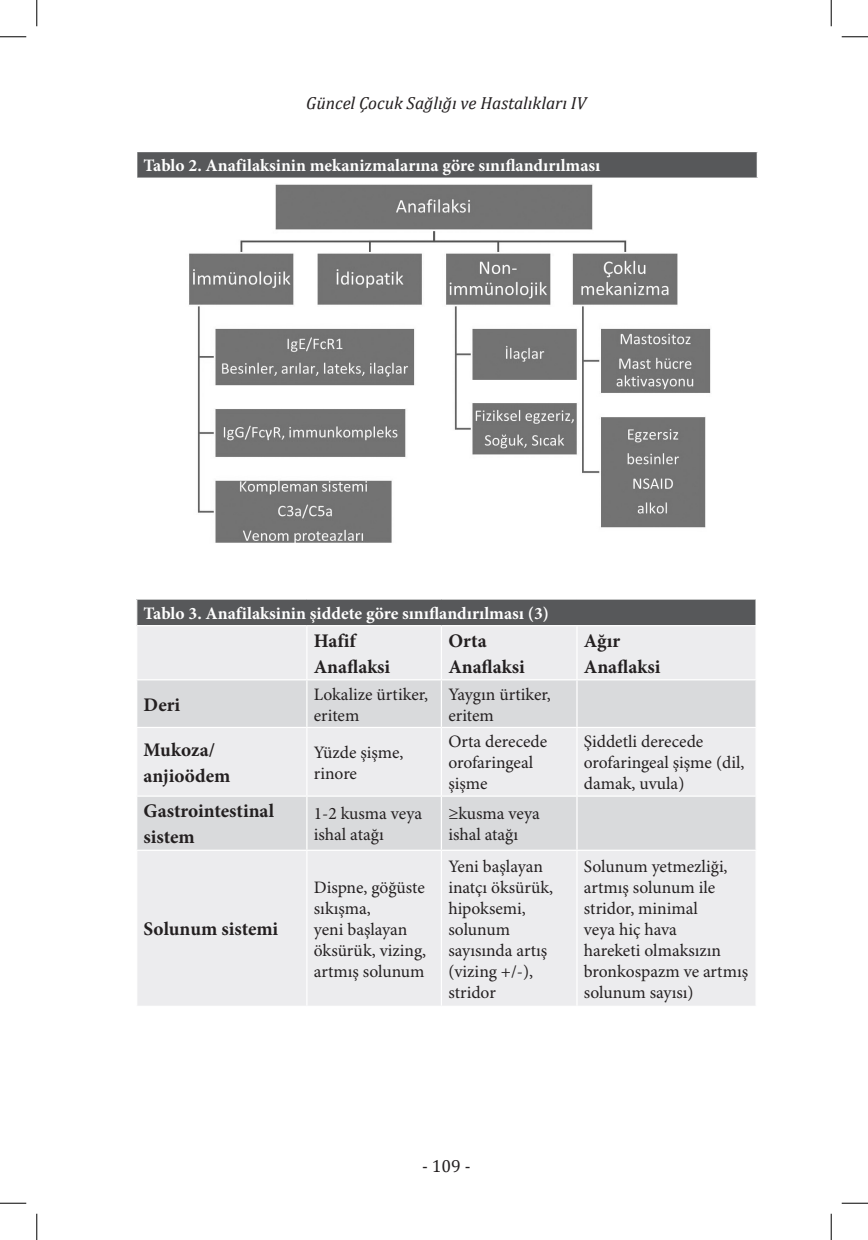
<style>
.page{position:relative;width:868px;height:1240px;background:#fff}
.page>*{position:absolute;margin:0;border:0;box-sizing:border-box;transform-origin:0 0}
.tabloyazi{font:700 19.25px/26.2px "Minion Pro";color:#231f20}
.tabloyazi-2{font:17.5px/21px "Minion Pro";color:#231f20}
.tabloyazibold{font:700 17.5px "Minion Pro";color:#fff}
.t1{font:italic 17.5px "Cambria";color:#231f20}
.t2{font:17.5px "Cambria";color:#231f20}
</style>
<div class="page">
<div style="left:137px;top:151px;width:620px;height:27px;background:#57585a"></div>
<hr style="left:136px;top:151px;width:621px;height:1px;background:#fff">
<svg style="left:756px;top:152px;width:1px;height:25px"></svg>
<hr style="left:136px;top:177px;width:621px;height:2px;background:#fff">
<img style="left:189px;top:184px;width:522px;height:359px">
<div style="left:137px;top:599px;width:618px;height:26px;background:#57585a"></div>
<div style="left:137px;top:626px;width:618px;height:379px;background:#ececee"></div>
<svg style="left:137px;top:680px;width:618px;height:169px;background:#e1e1e3"></svg>
<hr style="left:306px;top:626px;width:1px;height:53px;background:#fff">
<hr style="left:440px;top:626px;width:2px;height:53px;background:#fff">
<hr style="left:576px;top:626px;width:1px;height:53px;background:#fff">
<hr style="left:136px;top:679px;width:171px;height:1px;background:#fff">
<hr style="left:307px;top:679px;width:134px;height:1px;background:#fff">
<hr style="left:306px;top:680px;width:1px;height:46px;background:#fff">
<hr style="left:441px;top:679px;width:135px;height:1px;background:#fff">
<hr style="left:440px;top:680px;width:2px;height:46px;background:#fff">
<hr style="left:576px;top:679px;width:180px;height:1px;background:#fff">
<hr style="left:576px;top:680px;width:1px;height:46px;background:#fff">
<hr style="left:136px;top:726px;width:171px;height:2px;background:#fff">
<hr style="left:307px;top:726px;width:134px;height:2px;background:#fff">
<hr style="left:306px;top:728px;width:1px;height:67px;background:#fff">
<hr style="left:441px;top:726px;width:135px;height:2px;background:#fff">
<hr style="left:440px;top:728px;width:2px;height:67px;background:#fff">
<hr style="left:576px;top:726px;width:180px;height:2px;background:#fff">
<hr style="left:576px;top:728px;width:1px;height:67px;background:#fff">
<hr style="left:136px;top:795px;width:171px;height:1px;background:#fff">
<hr style="left:307px;top:795px;width:134px;height:1px;background:#fff">
<hr style="left:306px;top:796px;width:1px;height:53px;background:#fff">
<hr style="left:441px;top:795px;width:135px;height:1px;background:#fff">
<hr style="left:440px;top:796px;width:2px;height:53px;background:#fff">
<hr style="left:576px;top:795px;width:180px;height:1px;background:#fff">
<hr style="left:576px;top:796px;width:1px;height:53px;background:#fff">
<hr style="left:136px;top:849px;width:171px;height:1px;background:#fff">
<hr style="left:307px;top:849px;width:134px;height:1px;background:#fff">
<hr style="left:306px;top:850px;width:1px;height:155px;background:#fff">
<hr style="left:441px;top:849px;width:135px;height:1px;background:#fff">
<hr style="left:440px;top:850px;width:2px;height:155px;background:#fff">
<hr style="left:576px;top:849px;width:180px;height:1px;background:#fff">
<hr style="left:576px;top:850px;width:1px;height:155px;background:#fff">
<svg style="left:136px;top:599px;width:1px;height:26px"></svg>
<svg style="left:755px;top:599px;width:1px;height:26px"></svg>
<svg style="left:0;top:36px;width:26px;height:1px"></svg>
<svg style="left:841px;top:36px;width:26px;height:1px"></svg>
<svg style="left:0;top:1202px;width:26px;height:1px"></svg>
<svg style="left:841px;top:1202px;width:26px;height:1px"></svg>
<svg style="left:36px;top:0;width:1px;height:26px"></svg>
<svg style="left:36px;top:1213px;width:1px;height:26px"></svg>
<svg style="left:830px;top:0;width:1px;height:26px"></svg>
<svg style="left:830px;top:1213px;width:1px;height:26px"></svg>
<p class="t1" style="left:306px;top:91px;width:282px">Güncel Çocuk Sağlığı ve Hastalıkları IV</p>
<p class="tabloyazibold" style="left:144px;top:153px;width:458px">Tablo 2. Anafilaksinin mekanizmalarına göre sınıflandırılması</p>
<p class="tabloyazibold" style="left:144px;top:600px;width:406px">Tablo 3. Anafilaksinin şiddete göre sınıflandırılması (3)</p>
<p class="tabloyazi" style="left:314px;top:627px;width:44px">Hafif</p>
<p class="tabloyazi" style="left:314px;top:653px;width:78px">Anaflaksi</p>
<p class="tabloyazi" style="left:448px;top:627px;width:40px">Orta</p>
<p class="tabloyazi" style="left:448px;top:653px;width:78px">Anaflaksi</p>
<p class="tabloyazi" style="left:583px;top:627px;width:38px">Ağır</p>
<p class="tabloyazi" style="left:583px;top:653px;width:78px">Anaflaksi</p>
<p class="tabloyazi" style="left:144px;top:691px;width:38px">Deri</p>
<p class="tabloyazi-2" style="left:314px;top:684px;width:116px">Lokalize ürtiker, eritem</p>
<p class="tabloyazi-2" style="left:448px;top:684px;width:104px">Yaygın ürtiker, eritem</p>
<p class="tabloyazi" style="left:144px;top:736px;width:88px">Mukoza/ anjioödem</p>
<p class="tabloyazi-2" style="left:314px;top:742px;width:91px">Yüzde şişme, rinore</p>
<p class="tabloyazi-2" style="left:448px;top:731px;width:100px">Orta derecede orofaringeal şişme</p>
<p class="tabloyazi-2" style="left:583px;top:731px;width:162px">Şiddetli derecede orofaringeal şişme (dil, damak, uvula)</p>
<p class="tabloyazi" style="left:144px;top:797px;width:132px">Gastrointestinal</p>
<p class="tabloyazi" style="left:144px;top:823px;width:53px">sistem</p>
<p class="tabloyazi-2" style="left:314px;top:803px;width:110px">1-2 kusma veya ishal atağı</p>
<p class="tabloyazi-2" style="left:448px;top:803px;width:93px">≥kusma veya ishal atağı</p>
<p class="tabloyazi" style="left:144px;top:915px;width:136px">Solunum sistemi</p>
<p class="tabloyazi-2" style="left:314px;top:877px;width:112px">Dispne, göğüste sıkışma,</p>
<p class="tabloyazi-2" style="left:314px;top:919px;width:114px">yeni başlayan öksürük, vizing, artmış solunum</p>
<p class="tabloyazi-2" style="left:448px;top:856px;width:106px">Yeni başlayan inatçı öksürük, hipoksemi, solunum sayısında artış (vizing +/-), stridor</p>
<p class="tabloyazi-2" style="left:583px;top:856px;width:166px">Solunum yetmezliği, artmış solunum ile stridor, minimal<br>veya hiç hava<br>hareketi olmaksızın bronkospazm ve artmış solunum sayısı)</p>
<p class="t2" style="left:422px;top:1155px;width:50px">- 109 -</p>
</div>
